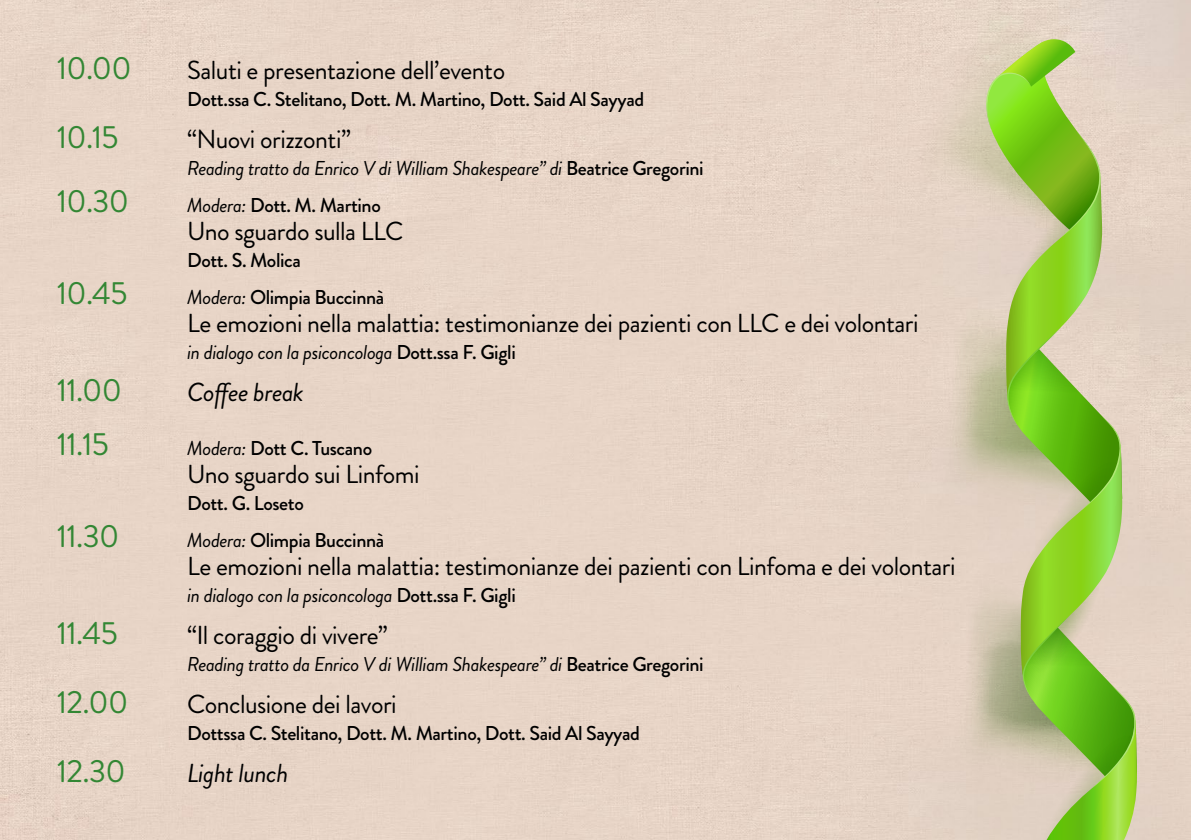
<style>
.page{position:relative;width:1191px;height:840px;background:#fff}
.page>*{position:absolute;margin:0;border:0;box-sizing:border-box;transform-origin:0 0}
.t1{font:32px "Brandon Grotesque";letter-spacing:-.02em;color:#338734}
.t2{font:26px "Brandon Grotesque";letter-spacing:-.02em;color:#000}
.t3{font:italic 26px "Brandon Grotesque";letter-spacing:-.02em;color:#000}
.t4{font:500 20px "Brandon Grotesque";letter-spacing:-.02em;color:#000}
.t5{font:italic 20px "Brandon Grotesque";letter-spacing:-.02em;color:#000}
.s1{font-weight:500;font-style:normal}
.s2{font-weight:400;font-style:italic}
</style>
<div class="page">
<div style="left:0;top:0;width:1191px;height:839px;background:#e7d4c7"></div>
<div style="left:931px;top:300px;width:17px;height:230px;background:#e5d3c5"></div>
<svg style="left:913px;top:0;width:168px;height:266px;background:#e5d4c6"></svg>
<svg style="left:948px;top:39px;width:194px;height:800px;background:#bacb88"></svg>
<p class="t1" style="left:57px;top:46px;width:77px">10.00</p>
<p class="t2" style="left:187px;top:52px;width:319px">Saluti e presentazione dell’evento</p>
<p class="t4" style="left:187px;top:85px;width:458px">Dott.ssa C. Stelitano, Dott. M. Martino, Dott. Said Al Sayyad</p>
<p class="t1" style="left:57px;top:115px;width:63px">10.15</p>
<p class="t2" style="left:187px;top:121px;width:165px">“Nuovi orizzonti’’</p>
<p class="t5" style="left:187px;top:154px;width:518px">Reading tratto da Enrico V di William Shakespeare” di <span class="s1">Beatrice Gregorini</span></p>
<p class="t1" style="left:57px;top:179px;width:74px">10.30</p>
<p class="t4" style="left:187px;top:191px;width:195px"><span class="s2">Modera:</span> Dott. M. Martino</p>
<p class="t2" style="left:187px;top:213px;width:218px">Uno sguardo sulla LLC</p>
<p class="t4" style="left:187px;top:246px;width:115px">Dott. S. Molica</p>
<p class="t1" style="left:57px;top:271px;width:72px">10.45</p>
<p class="t4" style="left:187px;top:283px;width:199px"><span class="s2">Modera:</span> Olimpia Buccinnà</p>
<p class="t2" style="left:187px;top:305px;width:733px">Le emozioni nella malattia: testimonianze dei pazienti con LLC e dei volontari</p>
<p class="t5" style="left:187px;top:338px;width:330px">in dialogo con la psiconcologa <span class="s1">Dott.ssa F. Gigli</span></p>
<p class="t1" style="left:57px;top:368px;width:67px">11.00</p>
<p class="t3" style="left:187px;top:374px;width:118px">Coffee break</p>
<p class="t1" style="left:57px;top:422px;width:54px">11.15</p>
<p class="t4" style="left:187px;top:434px;width:186px"><span class="s2">Modera:</span> Dott C. Tuscano</p>
<p class="t2" style="left:187px;top:456px;width:234px">Uno sguardo sui Linfomi</p>
<p class="t4" style="left:187px;top:489px;width:118px">Dott. G. Loseto</p>
<p class="t1" style="left:57px;top:514px;width:64px">11.30</p>
<p class="t4" style="left:187px;top:526px;width:199px"><span class="s2">Modera:</span> Olimpia Buccinnà</p>
<p class="t2" style="left:187px;top:548px;width:770px">Le emozioni nella malattia: testimonianze dei pazienti con Linfoma e dei volontari</p>
<p class="t5" style="left:187px;top:581px;width:330px">in dialogo con la psiconcologa <span class="s1">Dott.ssa F. Gigli</span></p>
<p class="t1" style="left:57px;top:610px;width:63px">11.45</p>
<p class="t2" style="left:187px;top:617px;width:202px">“Il coraggio di vivere”</p>
<p class="t5" style="left:187px;top:650px;width:518px">Reading tratto da Enrico V di William Shakespeare” di <span class="s1">Beatrice Gregorini</span></p>
<p class="t1" style="left:57px;top:679px;width:73px">12.00</p>
<p class="t2" style="left:187px;top:685px;width:211px">Conclusione dei lavori</p>
<p class="t4" style="left:187px;top:718px;width:454px">Dottssa C. Stelitano, Dott. M. Martino, Dott. Said Al Sayyad</p>
<p class="t1" style="left:57px;top:748px;width:70px">12.30</p>
<p class="t3" style="left:187px;top:754px;width:103px">Light lunch</p>
</div>
